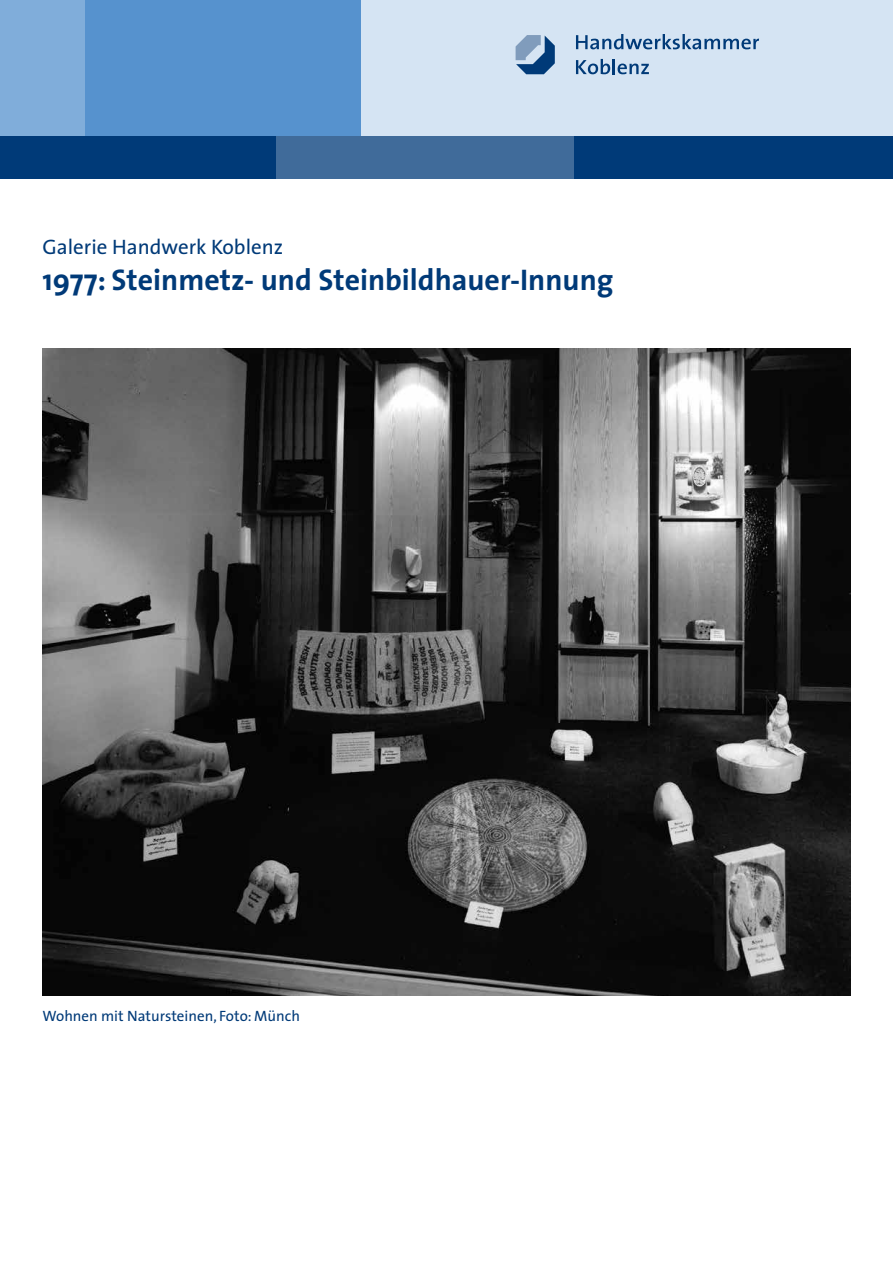
<style>
.page{position:relative;width:893px;height:1263px;background:#fff}
.page>*{position:absolute;margin:0;border:0;box-sizing:border-box;transform-origin:0 0}
.t1{font:700 30px "The Sans";color:#003a78}
.t2{font:21px "The Sans";color:#003a78}
.t3{font:15px "The Sans";color:#003a78}
</style>
<div class="page">
<div style="left:0;top:0;width:85px;height:136px;background:#80adda"></div>
<div style="left:85px;top:0;width:340px;height:136px;background:#5692ce"></div>
<div style="left:574px;top:136px;width:319px;height:43px;background:#003a78"></div>
<div style="left:0;top:136px;width:276px;height:43px;background:#003a78"></div>
<div style="left:276px;top:136px;width:298px;height:43px;background:#406b9a"></div>
<div style="left:361px;top:0;width:532px;height:136px;background:#d5e4f3"></div>
<svg style="left:576px;top:34px;width:183px;height:15px"></svg>
<svg style="left:576px;top:59px;width:73px;height:15px"></svg>
<svg style="left:516px;top:35px;width:39px;height:39px"></svg>
<img style="left:43px;top:349px;width:807px;height:646px">
<p class="t2" style="left:43px;top:233px;width:242px">Galerie Handwerk Koblenz</p>
<p class="t1" style="left:43px;top:261px;width:572px">1977: Steinmetz- und Steinbildhauer-Innung</p>
<p class="t3" style="left:43px;top:1006px;width:259px">Wohnen mit Natursteinen, Foto: Münch</p>
</div>
